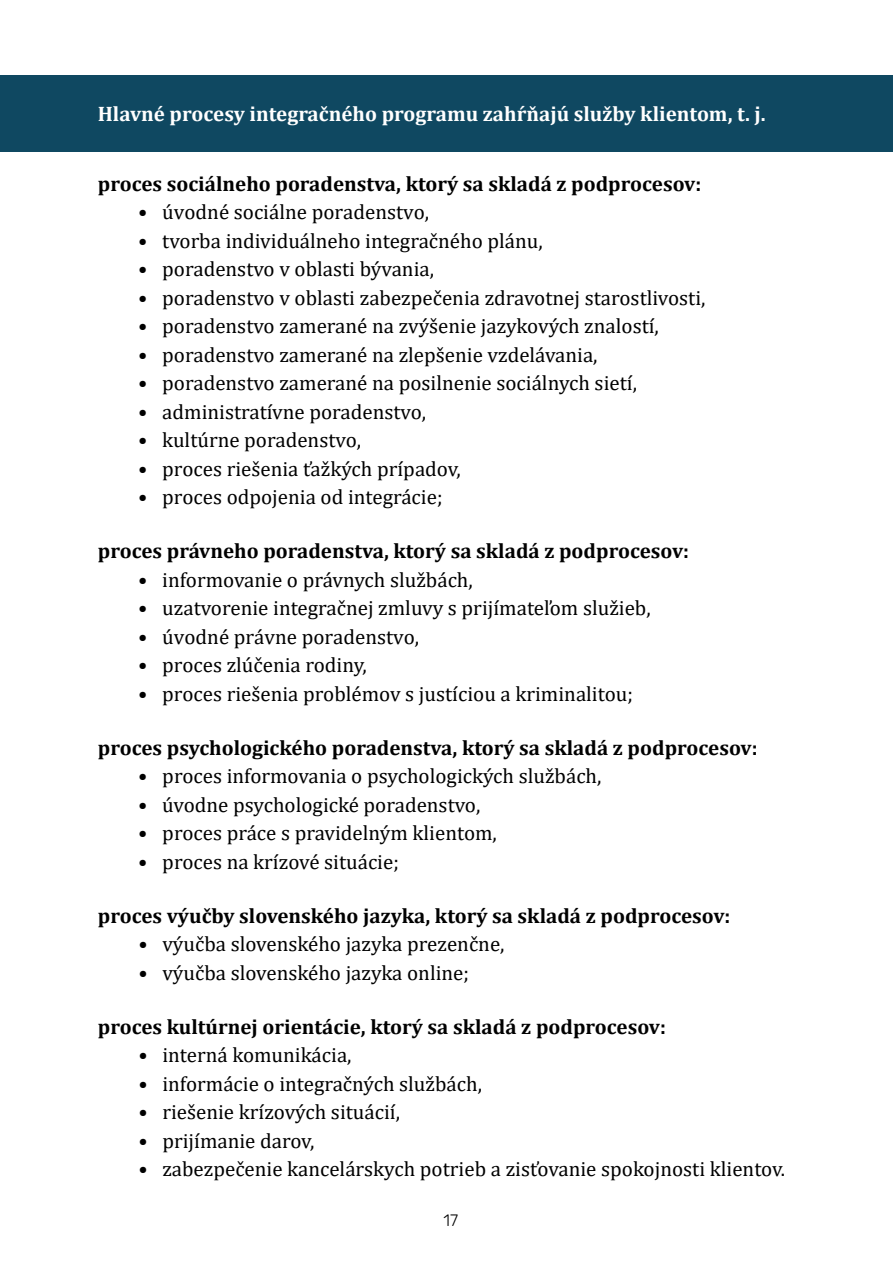
<style>
.page{position:relative;width:893px;height:1263px;background:#fff}
.page>*{position:absolute;margin:0;border:0;box-sizing:border-box;transform-origin:0 0}
.t1{font:21px "Cambria";color:#000}
.t2{font:700 21px "Cambria";color:#000}
.t3{font:700 21px "Cambria";color:#fff}
.t4{font:300 16.5px "Rubik";color:#000}
</style>
<div class="page">
<div style="left:0;top:75px;width:893px;height:77px;background:#0f4861"></div>
<p class="t3" style="left:98px;top:99px;width:669px">Hlavné procesy integračného programu zahŕňajú služby klientom, t. j.</p>
<p class="t2" style="left:98px;top:169px;width:605px">proces sociálneho poradenstva, ktorý sa skladá z podprocesov:</p>
<p class="t1" style="left:138px;top:200px;width:292px">• úvodné sociálne poradenstvo,</p>
<p class="t1" style="left:138px;top:228px;width:406px">• tvorba individuálneho integračného plánu,</p>
<p class="t1" style="left:138px;top:257px;width:297px">• poradenstvo v oblasti bývania,</p>
<p class="t1" style="left:138px;top:285px;width:569px">• poradenstvo v oblasti zabezpečenia zdravotnej starostlivosti,</p>
<p class="t1" style="left:138px;top:314px;width:522px">• poradenstvo zamerané na zvýšenie jazykových znalostí,</p>
<p class="t1" style="left:138px;top:342px;width:461px">• poradenstvo zamerané na zlepšenie vzdelávania,</p>
<p class="t1" style="left:138px;top:371px;width:500px">• poradenstvo zamerané na posilnenie sociálnych sietí,</p>
<p class="t1" style="left:138px;top:399px;width:289px">• administratívne poradenstvo,</p>
<p class="t1" style="left:138px;top:428px;width:224px">• kultúrne poradenstvo,</p>
<p class="t1" style="left:138px;top:456px;width:324px">• proces riešenia ťažkých prípadov,</p>
<p class="t1" style="left:138px;top:485px;width:306px">• proces odpojenia od integrácie;</p>
<p class="t2" style="left:98px;top:536px;width:593px">proces právneho poradenstva, ktorý sa skladá z podprocesov:</p>
<p class="t1" style="left:138px;top:567px;width:336px">• informovanie o právnych službách,</p>
<p class="t1" style="left:138px;top:596px;width:514px">• uzatvorenie integračnej zmluvy s prijímateľom služieb,</p>
<p class="t1" style="left:138px;top:624px;width:282px">• úvodné právne poradenstvo,</p>
<p class="t1" style="left:138px;top:653px;width:230px">• proces zlúčenia rodiny,</p>
<p class="t1" style="left:138px;top:681px;width:496px">• proces riešenia problémov s justíciou a kriminalitou;</p>
<p class="t2" style="left:98px;top:733px;width:661px">proces psychologického poradenstva, ktorý sa skladá z podprocesov:</p>
<p class="t1" style="left:138px;top:764px;width:465px">• proces informovania o psychologických službách,</p>
<p class="t1" style="left:138px;top:792px;width:344px">• úvodne psychologické poradenstvo,</p>
<p class="t1" style="left:138px;top:821px;width:360px">• proces práce s pravidelným klientom,</p>
<p class="t1" style="left:138px;top:849px;width:262px">• proces na krízové situácie;</p>
<p class="t2" style="left:98px;top:901px;width:634px">proces výučby slovenského jazyka, ktorý sa skladá z podprocesov:</p>
<p class="t1" style="left:138px;top:932px;width:368px">• výučba slovenského jazyka prezenčne,</p>
<p class="t1" style="left:138px;top:960px;width:332px">• výučba slovenského jazyka online;</p>
<p class="t2" style="left:98px;top:1012px;width:570px">proces kultúrnej orientácie, ktorý sa skladá z podprocesov:</p>
<p class="t1" style="left:138px;top:1043px;width:215px">• interná komunikácia,</p>
<p class="t1" style="left:138px;top:1071px;width:345px">• informácie o integračných službách,</p>
<p class="t1" style="left:138px;top:1100px;width:263px">• riešenie krízových situácií,</p>
<p class="t1" style="left:138px;top:1128px;width:178px">• prijímanie darov,</p>
<p class="t1" style="left:138px;top:1157px;width:648px">• zabezpečenie kancelárskych potrieb a zisťovanie spokojnosti klientov.</p>
<p class="t4" style="left:443px;top:1209px;width:16px">17</p>
</div>
